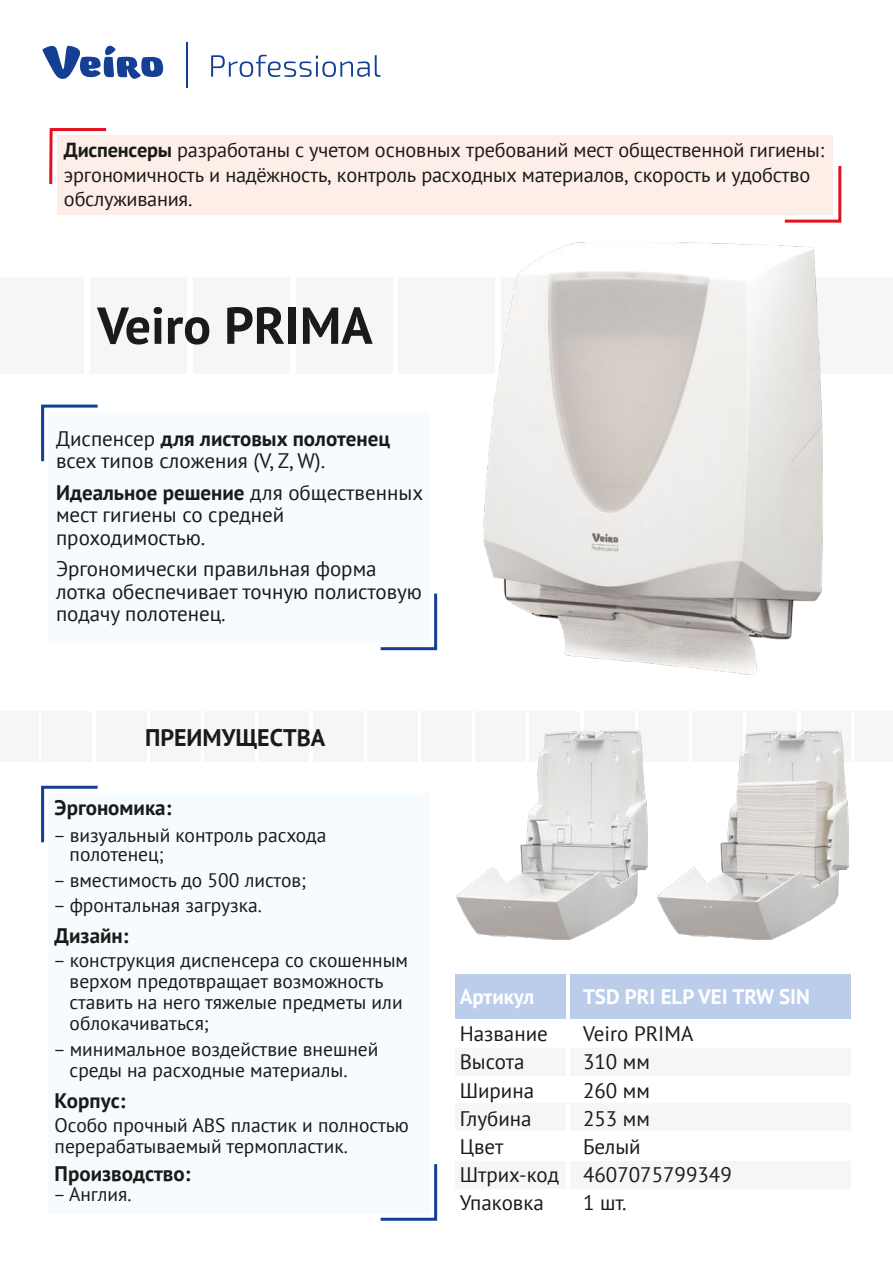
<style>
.page{position:relative;width:893px;height:1263px;background:#fff}
.page>*{position:absolute;margin:0;border:0;box-sizing:border-box;transform-origin:0 0}
.t1{font:700 51.9px "PT Sans";color:#1a1a18}
.t2{font:700 24px "PT Sans";color:#1a1a18}
.t3{font:21px/22.5px "PT Sans";color:#1a1a18}
.t4{font:700 21px "PT Sans";color:#1a1a18}
.t5{font:700 21px "PT Sans";color:#fff}
.t6{font:20.25px/24.3px "PT Sans";letter-spacing:-.01em;color:#1a1a18}
.t7{font:19.5px/21px "PT Sans";color:#1a1a18}
.s1{font-weight:700}
</style>
<div class="page">
<div style="left:0;top:277px;width:84px;height:96px;background:#f6f6f6"></div>
<div style="left:90px;top:277px;width:97px;height:96px;background:#f6f6f6"></div>
<div style="left:193px;top:277px;width:96px;height:96px;background:#f6f6f6"></div>
<div style="left:296px;top:277px;width:96px;height:96px;background:#f6f6f6"></div>
<div style="left:399px;top:277px;width:96px;height:96px;background:#f6f6f6"></div>
<div style="left:810px;top:277px;width:83px;height:96px;background:#f6f6f6"></div>
<img style="left:483px;top:243px;width:339px;height:431px">
<div style="left:0;top:711px;width:38px;height:51px;background:#f6f6f6"></div>
<div style="left:41px;top:711px;width:51px;height:51px;background:#f6f6f6"></div>
<div style="left:96px;top:711px;width:50px;height:51px;background:#f6f6f6"></div>
<div style="left:150px;top:711px;width:51px;height:51px;background:#f6f6f6"></div>
<div style="left:204px;top:711px;width:51px;height:51px;background:#f6f6f6"></div>
<div style="left:258px;top:711px;width:51px;height:51px;background:#f6f6f6"></div>
<div style="left:313px;top:711px;width:50px;height:51px;background:#f6f6f6"></div>
<div style="left:367px;top:711px;width:51px;height:51px;background:#f6f6f6"></div>
<div style="left:421px;top:711px;width:51px;height:51px;background:#f6f6f6"></div>
<div style="left:475px;top:711px;width:51px;height:51px;background:#f6f6f6"></div>
<div style="left:530px;top:711px;width:50px;height:51px;background:#f6f6f6"></div>
<div style="left:584px;top:711px;width:51px;height:51px;background:#f6f6f6"></div>
<div style="left:638px;top:711px;width:51px;height:51px;background:#f6f6f6"></div>
<div style="left:692px;top:711px;width:51px;height:51px;background:#f6f6f6"></div>
<div style="left:746px;top:711px;width:51px;height:51px;background:#f6f6f6"></div>
<div style="left:801px;top:711px;width:50px;height:51px;background:#f6f6f6"></div>
<div style="left:855px;top:711px;width:38px;height:51px;background:#f6f6f6"></div>
<img style="left:456px;top:730px;width:191px;height:210px">
<img style="left:657px;top:730px;width:191px;height:210px">
<svg style="left:211px;top:55px;width:170px;height:22px"></svg>
<svg style="left:42px;top:46px;width:122px;height:33px"></svg>
<hr style="left:186px;top:43px;width:2px;height:45px;background:#134094">
<div style="left:49px;top:412px;width:381px;height:231px;background:#f5fbfe"></div>
<svg style="left:41px;top:404px;width:57px;height:58px"></svg>
<svg style="left:380px;top:593px;width:58px;height:58px"></svg>
<svg style="left:49px;top:128px;width:58px;height:59px"></svg>
<svg style="left:784px;top:166px;width:58px;height:57px"></svg>
<div style="left:58px;top:135px;width:775px;height:80px;background:#fdeee7"></div>
<div style="left:48px;top:793px;width:381px;height:421px;background:#f5fbfe"></div>
<svg style="left:41px;top:785px;width:57px;height:58px"></svg>
<svg style="left:380px;top:1164px;width:58px;height:57px"></svg>
<div style="left:455px;top:974px;width:111px;height:45px;background:#bccdeb"></div>
<div style="left:570px;top:974px;width:280px;height:45px;background:#bccdeb"></div>
<div style="left:455px;top:1048px;width:111px;height:27px;background:#f6f6f6"></div>
<div style="left:570px;top:1048px;width:280px;height:27px;background:#f6f6f6"></div>
<div style="left:455px;top:1103px;width:111px;height:28px;background:#f6f6f6"></div>
<div style="left:570px;top:1103px;width:280px;height:28px;background:#f6f6f6"></div>
<div style="left:455px;top:1161px;width:111px;height:28px;background:#f6f6f6"></div>
<div style="left:570px;top:1161px;width:280px;height:28px;background:#f6f6f6"></div>
<p class="t6" style="left:64px;top:137px;width:762px"><span class="s1">Диспенсеры</span> разработаны с учетом основных требований мест общественной гигиены: эргономичность и надёжность, контроль расходных материалов, скорость и удобство обслуживания.</p>
<h1 class="t1" style="left:97px;top:291px;width:277px">Veiro PRIMA</h1>
<p class="t3" style="left:56px;top:427px;width:336px">Диспенсер <span class="s1">для листовых полотенец </span>всех типов сложения (V, Z, W).</p>
<p class="t3" style="left:56px;top:481px;width:369px"><span class="s1">Идеальное решение</span> для общественных мест гигиены со средней проходимостью.</p>
<p class="t3" style="left:56px;top:557px;width:367px">Эргономически правильная форма лотка обеспечивает точную полистовую подачу полотенец.</p>
<p class="t2" style="left:145px;top:721px;width:182px">ПРЕИМУЩЕСТВА</p>
<p class="t4" style="left:55px;top:794px;width:118px">Эргономика:</p>
<p class="t7" style="left:70px;top:824px;width:258px;line-height:19.5px;text-indent:-16px">– визуальный контроль расхода полотенец;</p>
<p class="t7" style="left:53px;top:869px;width:255px">– вместимость до 500 листов;</p>
<p class="t7" style="left:53px;top:894px;width:210px">– фронтальная загрузка.</p>
<p class="t4" style="left:55px;top:922px;width:75px">Дизайн:</p>
<p class="t7" style="left:70px;top:949px;width:340px;text-indent:-16px">– конструкция диспенсера со скошенным верхом предотвращает возможность ставить на него тяжелые предметы или облокачиваться;</p>
<p class="t7" style="left:70px;top:1038px;width:310px;text-indent:-16px">– минимальное воздействие внешней среды на расходные материалы.</p>
<p class="t4" style="left:55px;top:1087px;width:72px">Корпус:</p>
<p class="t7" style="left:55px;top:1114px;width:356px">Особо прочный ABS пластик и полностью перерабатываемый термопластик.</p>
<p class="t4" style="left:55px;top:1160px;width:137px">Производство:</p>
<p class="t7" style="left:53px;top:1183px;width:80px">– Англия.</p>
<p class="t5" style="left:460px;top:983px;width:76px">Артикул</p>
<p class="t5" style="left:583px;top:983px;width:228px">TSD PRI ELP VEI TRW SIN</p>
<p class="t3" style="left:460px;top:1022px;width:90px">Название</p>
<p class="t3" style="left:583px;top:1022px;width:112px">Veiro PRIMA</p>
<p class="t3" style="left:460px;top:1050px;width:66px">Высота</p>
<p class="t3" style="left:583px;top:1050px;width:69px">310 мм</p>
<p class="t3" style="left:460px;top:1078px;width:76px">Ширина</p>
<p class="t3" style="left:583px;top:1078px;width:69px">260 мм</p>
<p class="t3" style="left:460px;top:1106px;width:73px">Глубина</p>
<p class="t3" style="left:583px;top:1106px;width:69px">253 мм</p>
<p class="t3" style="left:460px;top:1135px;width:45px">Цвет</p>
<p class="t3" style="left:460px;top:1132px;width:274px;line-height:28.2px;text-indent:123px">Белый<br>Штрих-код 4607075799349<br>Упаковка</p>
<p class="t3" style="left:583px;top:1191px;width:45px">1 шт.</p>
</div>
